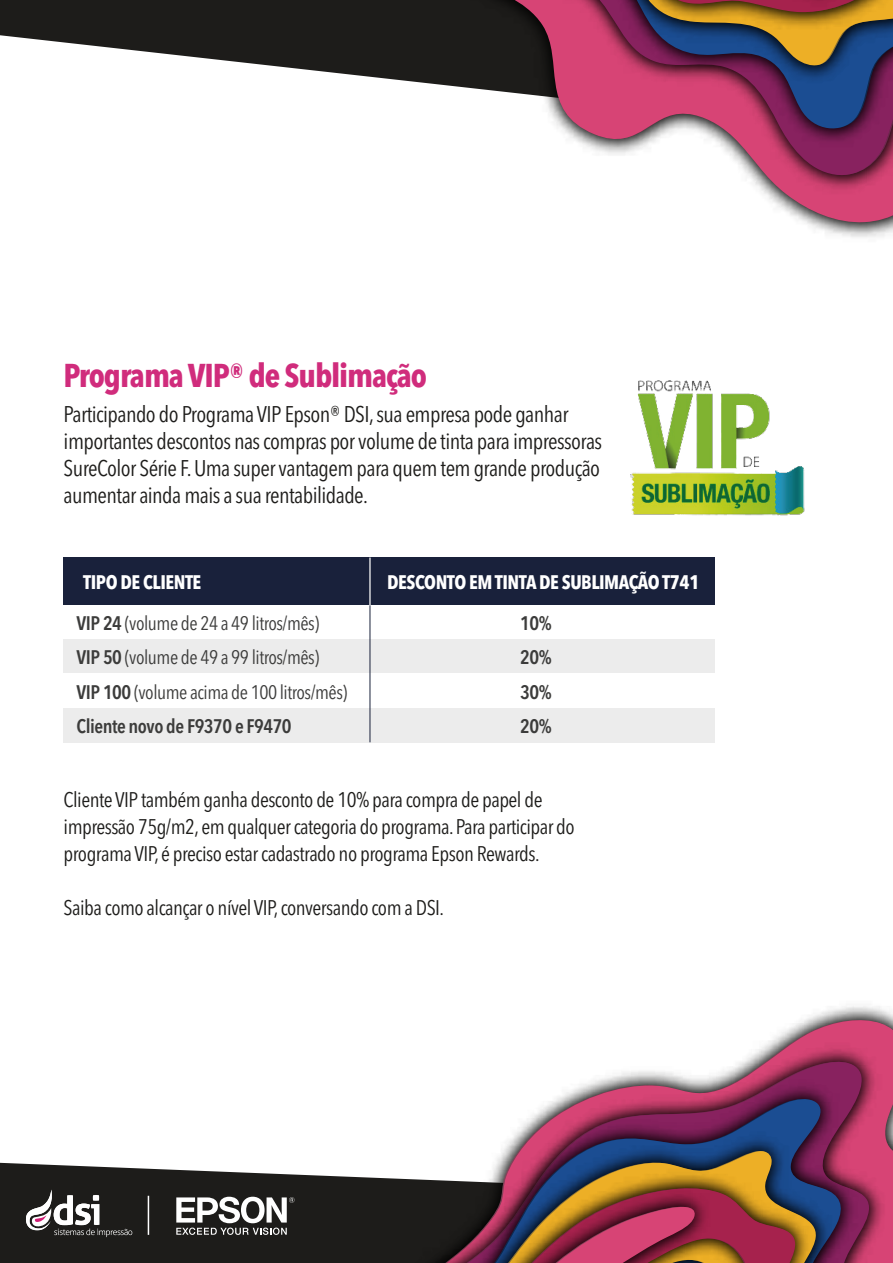
<style>
.page{position:relative;width:893px;height:1263px;background:#fff}
.page>*{position:absolute;margin:0;border:0;box-sizing:border-box;transform-origin:0 0}
.t1{font:700 condensed 32.7px "Avenir Next LT Pro";letter-spacing:-.035em;color:#d02c7c}
.t2{font:condensed 22.5px/27px "Avenir Next LT Pro";letter-spacing:-.025em;color:#1d1c1a}
.t3{font:condensed 21px/27px "Avenir Next LT Pro";letter-spacing:-.025em;color:#1d1c1a}
.t4{font:condensed 19.5px/34.2px "Avenir Next LT Pro";letter-spacing:-.025em;color:#3c3c3b}
.t5{font:700 condensed 19.5px "Avenir Next LT Pro";letter-spacing:-.025em;color:#fff}
.t6{font:600 condensed 19.5px/34.2px "Avenir Next LT Pro";letter-spacing:-.025em;color:#3c3c3b;text-align:justify}
.s1{font-weight:700;color:#fff}
.s2{font-weight:600}
</style>
<div class="page">
<svg style="left:0;top:0;width:357px;height:76px;fill:#1d1c1a"></svg>
<img style="left:357px;top:0;width:536px;height:237px">
<svg style="left:380px;top:198px;width:513px;height:26px"></svg>
<img style="left:373px;top:0;width:520px;height:198px">
<svg style="left:396px;top:0;width:497px;height:178px"></svg>
<img style="left:403px;top:0;width:490px;height:151px">
<svg style="left:426px;top:88px;width:467px;height:46px"></svg>
<img style="left:408px;top:0;width:485px;height:88px">
<img style="left:418px;top:0;width:12px;height:35px">
<svg style="left:430px;top:0;width:463px;height:67px;background:#6a4143"></svg>
<div style="left:64px;top:557px;width:651px;height:49px;background:#19213b"></div>
<div style="left:64px;top:605px;width:651px;height:35px;background:#fff"></div>
<div style="left:64px;top:640px;width:651px;height:34px;background:#ececec"></div>
<div style="left:64px;top:708px;width:651px;height:34px;background:#ececec"></div>
<hr style="left:369px;top:593px;width:1px;height:149px;background:#19213b">
<hr style="left:369px;top:558px;width:2px;height:47px;background:#fff">
<img style="left:630px;top:380px;width:175px;height:136px">
<svg style="left:0;top:1163px;width:327px;height:100px;background:#31302e"></svg>
<svg style="left:26px;top:1189px;width:106px;height:48px"></svg>
<svg style="left:176px;top:1197px;width:119px;height:38px"></svg>
<hr style="left:148px;top:1196px;width:1px;height:39px;background:#fff">
<img style="left:329px;top:1006px;width:564px;height:257px">
<svg style="left:351px;top:1017px;width:542px;height:22px"></svg>
<img style="left:332px;top:1039px;width:561px;height:224px">
<svg style="left:355px;top:1057px;width:538px;height:206px"></svg>
<img style="left:340px;top:1076px;width:524px;height:187px">
<svg style="left:363px;top:1094px;width:482px;height:169px"></svg>
<img style="left:352px;top:1129px;width:487px;height:134px">
<svg style="left:374px;top:1150px;width:443px;height:16px"></svg>
<img style="left:357px;top:1166px;width:461px;height:97px">
<img style="left:511px;top:1184px;width:206px;height:3px">
<svg style="left:378px;top:1187px;width:425px;height:76px;background:#773939"></svg>
<h1 class="t1" style="left:64px;top:356px;width:365px">Programa VIP® de Sublimação</h1>
<p class="t2" style="left:64px;top:400px;width:540px">Participando do Programa VIP Epson® DSI, sua empresa pode ganhar importantes descontos nas compras por volume de tinta para impressoras SureColor Série F. Uma super vantagem para quem tem grande produção aumentar ainda mais a sua rentabilidade.</p>
<p class="t4" style="left:77px;top:561px;width:244px;line-height:41.4px;text-indent:7px"><span class="s1">TIPO DE CLIENTE<br></span><span class="s2">VIP 24</span> (volume de 24 a 49 litros/mês)</p>
<p class="t4" style="left:77px;top:640px;width:272px"><span class="s2">VIP 50</span> (volume de 49 a 99 litros/mês)<br><span class="s2">VIP 100</span> (volume acima de 100 litros/mês)<br><span class="s2">Cliente novo de F9370 e F9470</span></p>
<p class="t5" style="left:387px;top:570px;width:314px">DESCONTO EM TINTA DE SUBLIMAÇÃO T741</p>
<p class="t6" style="left:520px;top:606px;width:33px">10% 20% 30% 20%</p>
<p class="t3" style="left:64px;top:786px;width:513px">Cliente VIP também ganha desconto de 10% para compra de papel de impressão 75g/m2, em qualquer categoria do programa. Para participar do programa VIP, é preciso estar cadastrado no programa Epson Rewards.</p>
<p class="t3" style="left:64px;top:894px;width:382px">Saiba como alcançar o nível VIP, conversando com a DSI.</p>
</div>
